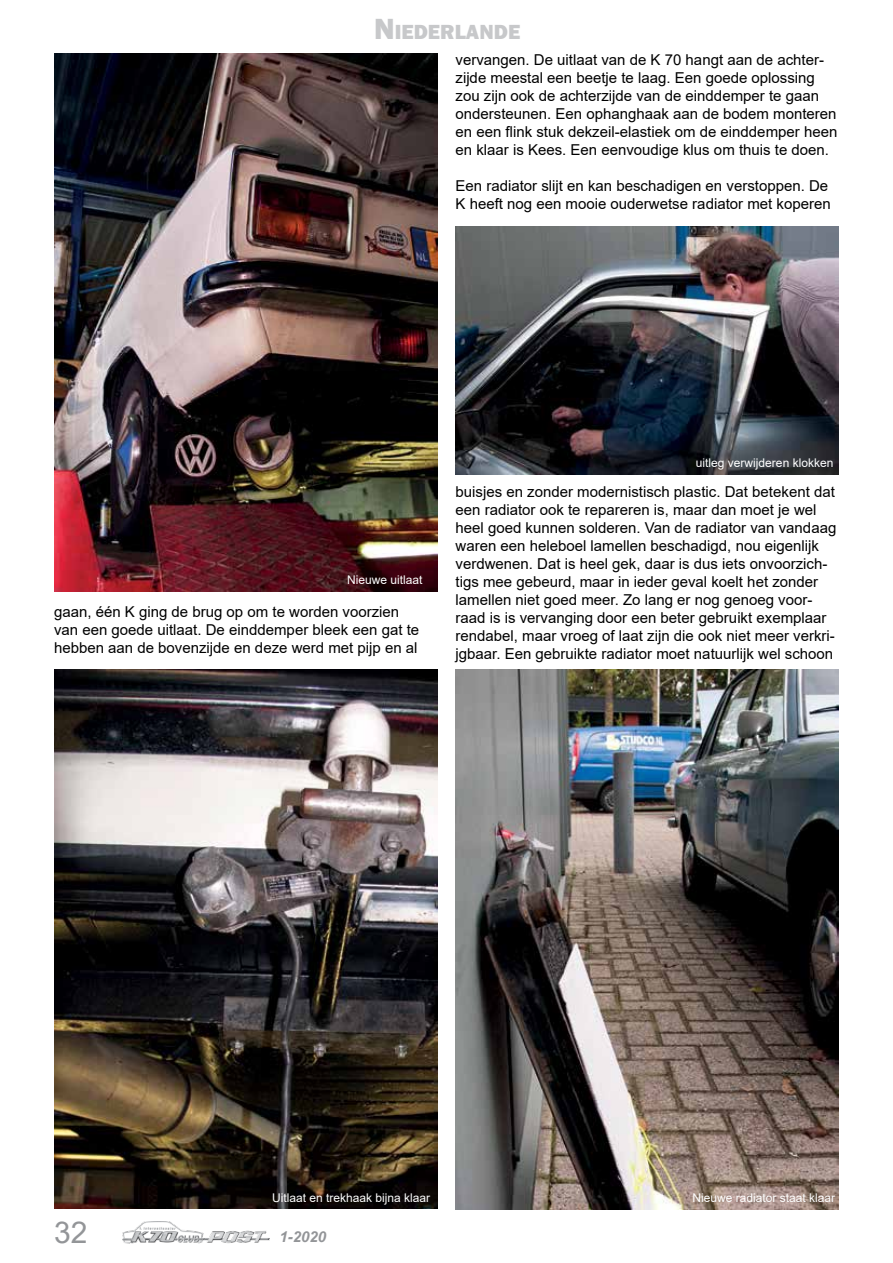
<style>
.page{position:relative;width:893px;height:1263px;background:#fff}
.page>*{position:absolute;margin:0;border:0;box-sizing:border-box;transform-origin:0 0}
.t1{font:30px "Arial";color:#939598}
.t2{font:800 21px "Franklin Gothic";color:#c7c8ca}
.t3{font:15px/18px "Arial";color:#000}
.t4{font:italic 700 15px "Arial";color:#939598}
.t5{font:12px "Arial";color:#fff}
.s1{font-size:30px}
</style>
<div class="page">
<img style="left:54px;top:53px;width:383px;height:538px">
<img style="left:54px;top:670px;width:383px;height:539px">
<img style="left:455px;top:226px;width:384px;height:248px">
<img style="left:455px;top:670px;width:384px;height:539px">
<img style="left:123px;top:1221px;width:146px;height:22px">
<h2 class="t2" style="left:374px;top:19px;width:148px"><span class="s1">N</span> IEDERLANDE</h2>
<p class="t3" style="left:455px;top:51px;width:383px">vervangen. De uitlaat van de K 70 hangt aan de achter&shy;zijde meestal een beetje te laag. Een goede oplossing zou zijn ook de achterzijde van de einddemper te gaan ondersteunen. Een ophanghaak aan de bodem monteren en een flink stuk dekzeil-elastiek om de einddemper heen en klaar is Kees. Een eenvoudige klus om thuis te doen.</p>
<p class="t3" style="left:455px;top:177px;width:377px">Een radiator slijt en kan beschadigen en verstoppen. De<br>K heeft nog een mooie ouderwetse radiator met koperen</p>
<p class="t5" style="left:347px;top:571px;width:77px">Nieuwe uitlaat</p>
<p class="t3" style="left:54px;top:602px;width:367px">gaan, één K ging de brug op om te worden voorzien van een goede uitlaat. De einddemper bleek een gat te hebben aan de bovenzijde en deze werd met pijp en al</p>
<p class="t5" style="left:696px;top:454px;width:139px">uitleg verwijderen klokken</p>
<p class="t3" style="left:455px;top:483px;width:382px">buisjes en zonder modernistisch plastic. Dat betekent dat een radiator ook te repareren is, maar dan moet je wel heel goed kunnen solderen. Van de radiator van vandaag waren een heleboel lamellen beschadigd, nou eigenlijk verdwenen. Dat is heel gek, daar is dus iets onvoorzich&shy;tigs mee gebeurd, maar in ieder geval koelt het zonder lamellen niet goed meer. Zo lang er nog genoeg voor&shy;raad is is vervanging door een beter gebruikt exemplaar rendabel, maar vroeg of laat zijn die ook niet meer verkri&shy;jgbaar. Een gebruikte radiator moet natuurlijk wel schoon</p>
<p class="t5" style="left:272px;top:1189px;width:160px">Uitlaat en trekhaak bijna klaar</p>
<p class="t5" style="left:692px;top:1189px;width:144px">Nieuwe radiator staat klaar</p>
<h1 class="t1" style="left:54px;top:1212px;width:35px">32</h1>
<p class="t4" style="left:280px;top:1227px;width:48px">1-2020</p>
</div>
